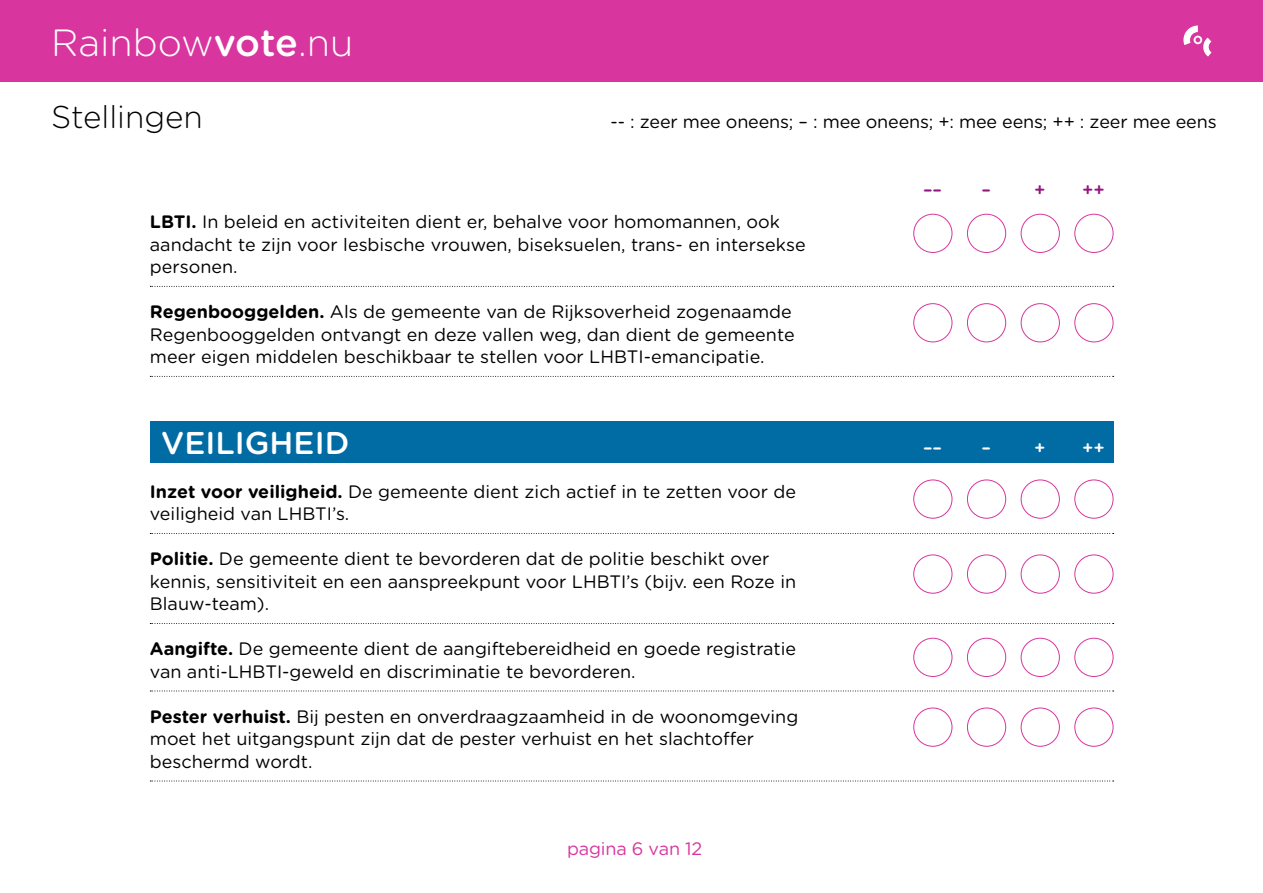
<style>
.page{position:relative;width:1263px;height:893px;background:#fff}
.page>*{position:absolute;margin:0;border:0;box-sizing:border-box;transform-origin:0 0}
.t1{font:300 37.95px "Gotham Rounded";color:#fff}
.t2{font:500 31.5px "Gotham Rounded";color:#fff}
.t3{font:300 31.5px "Gotham Rounded";color:#000}
.t4{font:18px/22.5px "Gotham Rounded";color:#000}
.t5{font:18px "Gotham Rounded";letter-spacing:-.01em;color:#d8369e}
.t6{font:500 18px "Gotham Rounded";color:#fff}
.t7{font:500 18px "Gotham Rounded";color:#941680}
.s1{font-weight:500}
.s2{font-weight:700}
</style>
<div class="page">
<div style="left:150px;top:421px;width:963px;height:41px;background:#006ca3"></div>
<svg style="left:150px;top:286px;width:964px;height:1px"></svg>
<svg style="left:150px;top:376px;width:964px;height:1px"></svg>
<svg style="left:150px;top:533px;width:964px;height:1px"></svg>
<svg style="left:150px;top:623px;width:964px;height:1px"></svg>
<svg style="left:150px;top:691px;width:964px;height:1px"></svg>
<svg style="left:150px;top:781px;width:964px;height:1px"></svg>
<div style="left:0;top:0;width:1263px;height:82px;background:#d8369e"></div>
<svg style="left:1183px;top:26px;width:29px;height:31px"></svg>
<div style="left:913px;top:638px;width:39px;height:39px;border:1px solid #d8369e;border-radius:50%"></div>
<div style="left:924px;top:648px;width:18px;height:18px;border:1px solid #fff;border-radius:50%"></div>
<div style="left:967px;top:638px;width:39px;height:39px;border:1px solid #d8369e;border-radius:50%"></div>
<div style="left:977px;top:648px;width:19px;height:18px;border:1px solid #fff;border-radius:50%"></div>
<div style="left:1021px;top:638px;width:39px;height:39px;border:1px solid #d8369e;border-radius:50%"></div>
<div style="left:1031px;top:648px;width:18px;height:18px;border:1px solid #fff;border-radius:50%"></div>
<div style="left:1074px;top:638px;width:39px;height:39px;border:1px solid #d8369e;border-radius:50%"></div>
<div style="left:1085px;top:648px;width:18px;height:18px;border:1px solid #fff;border-radius:50%"></div>
<div style="left:913px;top:555px;width:39px;height:39px;border:1px solid #d8369e;border-radius:50%"></div>
<div style="left:924px;top:565px;width:18px;height:18px;border:1px solid #fff;border-radius:50%"></div>
<div style="left:967px;top:555px;width:39px;height:39px;border:1px solid #d8369e;border-radius:50%"></div>
<div style="left:977px;top:565px;width:19px;height:18px;border:1px solid #fff;border-radius:50%"></div>
<div style="left:1021px;top:555px;width:39px;height:39px;border:1px solid #d8369e;border-radius:50%"></div>
<div style="left:1031px;top:565px;width:18px;height:18px;border:1px solid #fff;border-radius:50%"></div>
<div style="left:1074px;top:555px;width:39px;height:39px;border:1px solid #d8369e;border-radius:50%"></div>
<div style="left:1085px;top:565px;width:18px;height:18px;border:1px solid #fff;border-radius:50%"></div>
<div style="left:913px;top:303px;width:39px;height:39px;border:1px solid #d8369e;border-radius:50%"></div>
<div style="left:924px;top:314px;width:18px;height:18px;border:1px solid #fff;border-radius:50%"></div>
<div style="left:967px;top:303px;width:39px;height:39px;border:1px solid #d8369e;border-radius:50%"></div>
<div style="left:977px;top:314px;width:19px;height:18px;border:1px solid #fff;border-radius:50%"></div>
<div style="left:1021px;top:303px;width:39px;height:39px;border:1px solid #d8369e;border-radius:50%"></div>
<div style="left:1031px;top:314px;width:18px;height:18px;border:1px solid #fff;border-radius:50%"></div>
<div style="left:1074px;top:303px;width:39px;height:39px;border:1px solid #d8369e;border-radius:50%"></div>
<div style="left:1085px;top:314px;width:18px;height:18px;border:1px solid #fff;border-radius:50%"></div>
<div style="left:913px;top:708px;width:39px;height:39px;border:1px solid #d8369e;border-radius:50%"></div>
<div style="left:924px;top:718px;width:18px;height:18px;border:1px solid #fff;border-radius:50%"></div>
<div style="left:967px;top:708px;width:39px;height:39px;border:1px solid #d8369e;border-radius:50%"></div>
<div style="left:977px;top:718px;width:19px;height:18px;border:1px solid #fff;border-radius:50%"></div>
<div style="left:1021px;top:708px;width:39px;height:39px;border:1px solid #d8369e;border-radius:50%"></div>
<div style="left:1031px;top:718px;width:18px;height:18px;border:1px solid #fff;border-radius:50%"></div>
<div style="left:1074px;top:708px;width:39px;height:39px;border:1px solid #d8369e;border-radius:50%"></div>
<div style="left:1085px;top:718px;width:18px;height:18px;border:1px solid #fff;border-radius:50%"></div>
<div style="left:913px;top:214px;width:39px;height:39px;border:1px solid #d8369e;border-radius:50%"></div>
<div style="left:924px;top:224px;width:18px;height:19px;border:1px solid #fff;border-radius:50%"></div>
<div style="left:967px;top:214px;width:39px;height:39px;border:1px solid #d8369e;border-radius:50%"></div>
<div style="left:977px;top:224px;width:19px;height:19px;border:1px solid #fff;border-radius:50%"></div>
<div style="left:1021px;top:214px;width:39px;height:39px;border:1px solid #d8369e;border-radius:50%"></div>
<div style="left:1031px;top:224px;width:18px;height:19px;border:1px solid #fff;border-radius:50%"></div>
<div style="left:1074px;top:214px;width:39px;height:39px;border:1px solid #d8369e;border-radius:50%"></div>
<div style="left:1085px;top:224px;width:18px;height:19px;border:1px solid #fff;border-radius:50%"></div>
<div style="left:913px;top:480px;width:39px;height:39px;border:1px solid #d8369e;border-radius:50%"></div>
<div style="left:924px;top:490px;width:18px;height:18px;border:1px solid #fff;border-radius:50%"></div>
<div style="left:967px;top:480px;width:39px;height:39px;border:1px solid #d8369e;border-radius:50%"></div>
<div style="left:977px;top:490px;width:19px;height:18px;border:1px solid #fff;border-radius:50%"></div>
<div style="left:1021px;top:480px;width:39px;height:39px;border:1px solid #d8369e;border-radius:50%"></div>
<div style="left:1031px;top:490px;width:18px;height:18px;border:1px solid #fff;border-radius:50%"></div>
<div style="left:1074px;top:480px;width:39px;height:39px;border:1px solid #d8369e;border-radius:50%"></div>
<div style="left:1085px;top:490px;width:18px;height:18px;border:1px solid #fff;border-radius:50%"></div>
<h1 class="t1" style="left:51px;top:17px;width:304px">Rainbow<span class="s1">vote</span>.nu</h1>
<h2 class="t3" style="left:51px;top:95px;width:153px">Stellingen</h2>
<p class="t4" style="left:610px;top:109px;width:608px">-- : zeer mee oneens; – : mee oneens; +: mee eens; ++ : zeer mee eens</p>
<p class="t7" style="left:923px;top:177px;width:21px">––</p>
<p class="t7" style="left:981px;top:177px;width:11px">–</p>
<p class="t7" style="left:1034px;top:177px;width:13px">+</p>
<p class="t7" style="left:1082px;top:177px;width:24px">++</p>
<p class="t4" style="left:150px;top:210px;width:657px"><span class="s2">LBTI.</span> In beleid en activiteiten dient er, behalve voor homomannen, ook aandacht te zijn voor lesbische vrouwen, biseksuelen, trans- en intersekse personen.</p>
<p class="t4" style="left:150px;top:300px;width:646px"><span class="s2">Regenbooggelden.</span> Als de gemeente van de Rijksoverheid zogenaamde<br>Regenbooggelden ontvangt en deze vallen weg, dan dient de gemeente meer eigen middelen beschikbaar te stellen voor LHBTI-emancipatie.</p>
<h2 class="t2" style="left:161px;top:420px;width:190px">VEILIGHEID</h2>
<p class="t4" style="left:150px;top:479px;width:648px"><span class="s2">Inzet voor veiligheid.</span> De gemeente dient zich actief in te zetten voor de veiligheid van LHBTI’s.</p>
<p class="t4" style="left:150px;top:547px;width:648px"><span class="s2">Politie.</span> De gemeente dient te bevorderen dat de politie beschikt over kennis, sensitiviteit en een aanspreekpunt voor LHBTI’s (bijv. een Roze in<br>Blauw-team).</p>
<p class="t4" style="left:150px;top:637px;width:648px"><span class="s2">Aangifte.</span> De gemeente dient de aangiftebereidheid en goede registratie van anti-LHBTI-geweld en discriminatie te bevorderen.</p>
<p class="t4" style="left:150px;top:704px;width:650px"><span class="s2">Pester verhuist.</span> Bij pesten en onverdraagzaamheid in de woonomgeving moet het uitgangspunt zijn dat de pester verhuist en het slachtoffer beschermd wordt.</p>
<p class="t5" style="left:567px;top:837px;width:137px">pagina 6 van 12</p>
<p class="t6" style="left:923px;top:435px;width:21px">––</p>
<p class="t6" style="left:981px;top:435px;width:11px">–</p>
<p class="t6" style="left:1034px;top:435px;width:13px">+</p>
<p class="t6" style="left:1082px;top:435px;width:24px">++</p>
</div>
